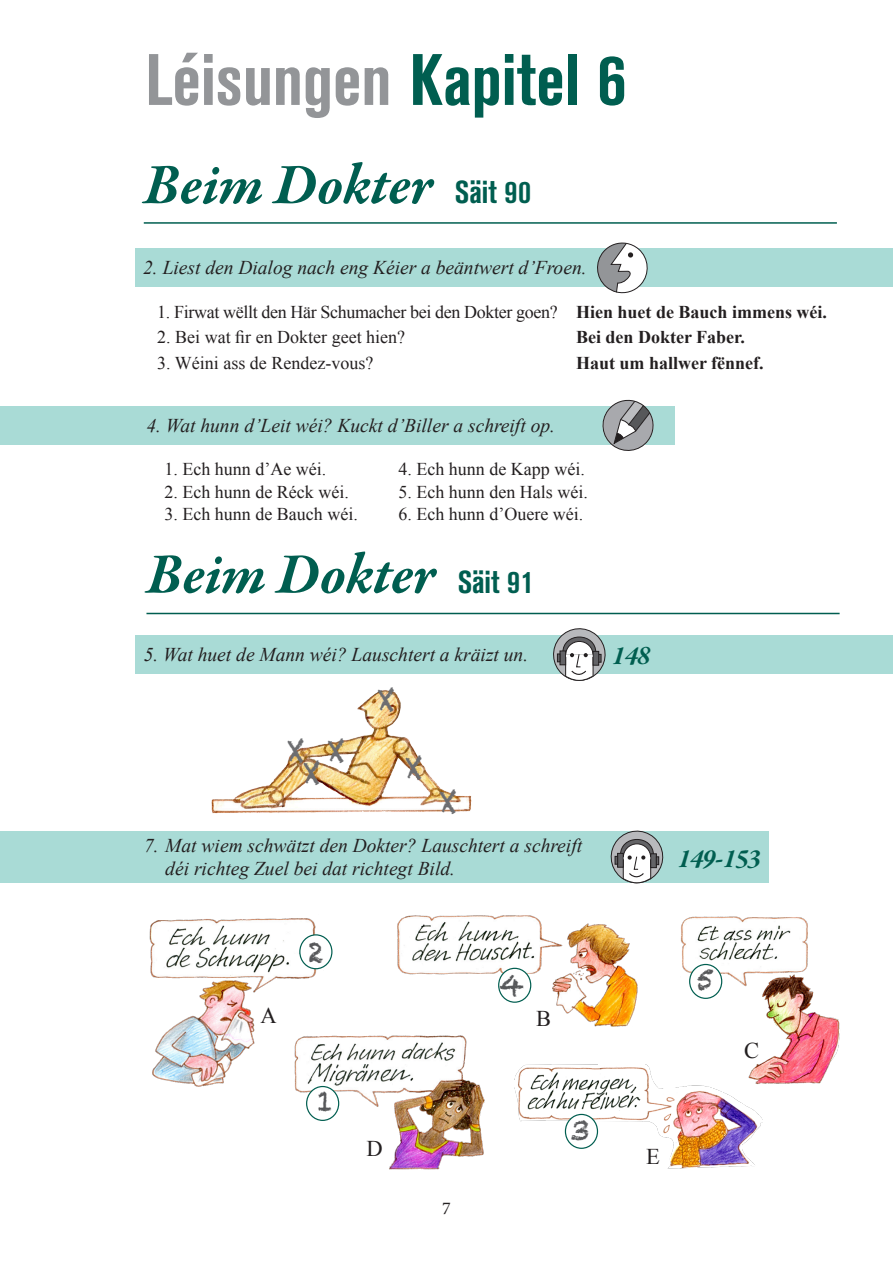
<style>
.page{position:relative;width:893px;height:1263px;background:#fff}
.page>*{position:absolute;margin:0;border:0;box-sizing:border-box;transform-origin:0 0}
.t1{font:700 condensed 72px "Akzidenz Grotesk BE";color:#939598}
.t2{font:italic 700 58.5px "Garamond Premr Pro";letter-spacing:-.005em;color:#005e50}
.t3{font:28.8px "Chalkduster";color:#6c6d70}
.t4{font:27.9px "Chalkduster";color:#57585a}
.t5{font:italic 700 27px "Garamond Premr Pro";letter-spacing:-.04em;color:#005e50}
.t6{font:22.5px "Times New Roman";color:#231f20}
.t7{font:italic 19.5px "Times New Roman";color:#231f20}
.t8{font:18px "Times New Roman";color:#231f20}
.t9{font:700 18px "Times New Roman";color:#231f20}
.t10{font:18px "Times New Roman";letter-spacing:-.02em;color:#231f20}
.t11{font:18px "Minion Pro";color:#231f20}
.s1{color:#005e50}
.s2{font-family:"Akzidenz Grotesk BE";font-style:normal;font-stretch:condensed;font-size:31.5px}
</style>
<div class="page">
<hr style="left:144px;top:222px;width:693px;height:2px;background:#005e50">
<div style="left:0;top:406px;width:674px;height:38px;background:#a9dbd6"></div>
<div style="left:135px;top:249px;width:758px;height:38px;background:#a9dbd6"></div>
<svg style="left:596px;top:242px;width:53px;height:52px"></svg>
<svg style="left:601px;top:399px;width:53px;height:52px"></svg>
<img style="left:212px;top:690px;width:260px;height:124px">
<div style="left:135px;top:635px;width:758px;height:39px;background:#a9dbd6"></div>
<svg style="left:553px;top:628px;width:53px;height:53px"></svg>
<hr style="left:146px;top:613px;width:694px;height:1px;background:#005e50">
<div style="left:0;top:831px;width:768px;height:51px;background:#a9dbd6"></div>
<svg style="left:610px;top:830px;width:54px;height:53px"></svg>
<img style="left:149px;top:918px;width:175px;height:169px">
<img style="left:397px;top:915px;width:241px;height:112px">
<img style="left:289px;top:1033px;width:196px;height:137px">
<img style="left:515px;top:1065px;width:247px;height:104px">
<img style="left:678px;top:916px;width:162px;height:171px">
<div style="left:300px;top:935px;width:32px;height:34px;background:#fff;border-radius:50%"></div>
<div style="left:299px;top:934px;width:33px;height:35px;border:1px solid #005e50;border-radius:50%"></div>
<div style="left:499px;top:968px;width:32px;height:34px;background:#fff;border-radius:50%"></div>
<div style="left:498px;top:968px;width:33px;height:35px;border:1px solid #005e50;border-radius:50%"></div>
<div style="left:690px;top:964px;width:32px;height:34px;background:#fff;border-radius:50%"></div>
<div style="left:689px;top:964px;width:33px;height:35px;border:1px solid #005e50;border-radius:50%"></div>
<div style="left:307px;top:1086px;width:32px;height:34px;background:#fff;border-radius:50%"></div>
<div style="left:306px;top:1086px;width:33px;height:35px;border:1px solid #005e50;border-radius:50%"></div>
<div style="left:565px;top:1114px;width:32px;height:34px;background:#fff;border-radius:50%"></div>
<div style="left:565px;top:1114px;width:33px;height:35px;border:1px solid #005e50;border-radius:50%"></div>
<p class="t1" style="left:145px;top:39px;width:482px">Léisungen <span class="s1">Kapitel 6</span></p>
<p class="t2" style="left:144px;top:149px;width:389px">Beim Dokter <span class="s2">Säit 90</span></p>
<p class="t7" style="left:143px;top:254px;width:445px">2. Liest den Dialog nach eng Kéier a beäntwert d’Froen.</p>
<p class="t10" style="left:157px;top:299px;width:402px">1. Firwat wëllt den Här Schumacher bei den Dokter goen?</p>
<p class="t8" style="left:157px;top:325px;width:249px">2. Bei wat fir en Dokter geet hien?</p>
<p class="t8" style="left:157px;top:350px;width:218px">3. Wéini ass de Rendez-vous?</p>
<p class="t9" style="left:576px;top:299px;width:253px">Hien huet de Bauch immens wéi.</p>
<p class="t9" style="left:576px;top:324px;width:170px">Bei den Dokter Faber.</p>
<p class="t9" style="left:576px;top:350px;width:189px">Haut um hallwer fënnef.</p>
<p class="t7" style="left:146px;top:412px;width:410px">4. Wat hunn d’Leit wéi? Kuckt d’Biller a schreift op.</p>
<p class="t8" style="left:164px;top:457px;width:163px">1. Ech hunn d’Ae wéi.</p>
<p class="t8" style="left:164px;top:479px;width:186px">2. Ech hunn de Réck wéi.</p>
<p class="t8" style="left:164px;top:502px;width:195px">3. Ech hunn de Bauch wéi.</p>
<p class="t8" style="left:398px;top:457px;width:188px">4. Ech hunn de Kapp wéi.</p>
<p class="t8" style="left:398px;top:479px;width:191px">5. Ech hunn den Hals wéi.</p>
<p class="t8" style="left:398px;top:502px;width:186px">6. Ech hunn d’Ouere wéi.</p>
<p class="t2" style="left:146px;top:538px;width:389px">Beim Dokter <span class="s2">Säit 91</span></p>
<p class="t7" style="left:144px;top:641px;width:386px">5. Wat huet de Mann wéi? Lauschtert a kräizt un.</p>
<p class="t5" style="left:612px;top:639px;width:40px">148</p>
<p class="t3" style="left:287px;top:735px;width:19px">X</p>
<p class="t3" style="left:303px;top:757px;width:19px">X</p>
<p class="t3" style="left:328px;top:735px;width:19px">X</p>
<p class="t3" style="left:377px;top:685px;width:19px">X</p>
<p class="t3" style="left:405px;top:752px;width:19px">X</p>
<p class="t3" style="left:439px;top:786px;width:19px">X</p>
<p class="t7" style="left:144px;top:832px;width:440px">7. Mat wiem schwätzt den Dokter? Lauschtert a schreift</p>
<p class="t7" style="left:165px;top:855px;width:291px">déi richteg Zuel bei dat richtegt Bild.</p>
<p class="t4" style="left:308px;top:936px;width:17px">2</p>
<p class="t4" style="left:499px;top:968px;width:27px">4</p>
<p class="t6" style="left:261px;top:1000px;width:18px">A</p>
<p class="t6" style="left:536px;top:1003px;width:17px">B</p>
<p class="t4" style="left:317px;top:1085px;width:18px">1</p>
<p class="t6" style="left:367px;top:1133px;width:18px">D</p>
<p class="t11" style="left:442px;top:1196px;width:10px">7</p>
<p class="t4" style="left:570px;top:1114px;width:21px">3</p>
<p class="t5" style="left:677px;top:842px;width:85px">149-153</p>
<p class="t6" style="left:646px;top:1142px;width:15px">E</p>
<p class="t4" style="left:696px;top:963px;width:19px">5</p>
<p class="t6" style="left:744px;top:1035px;width:17px">C</p>
</div>
